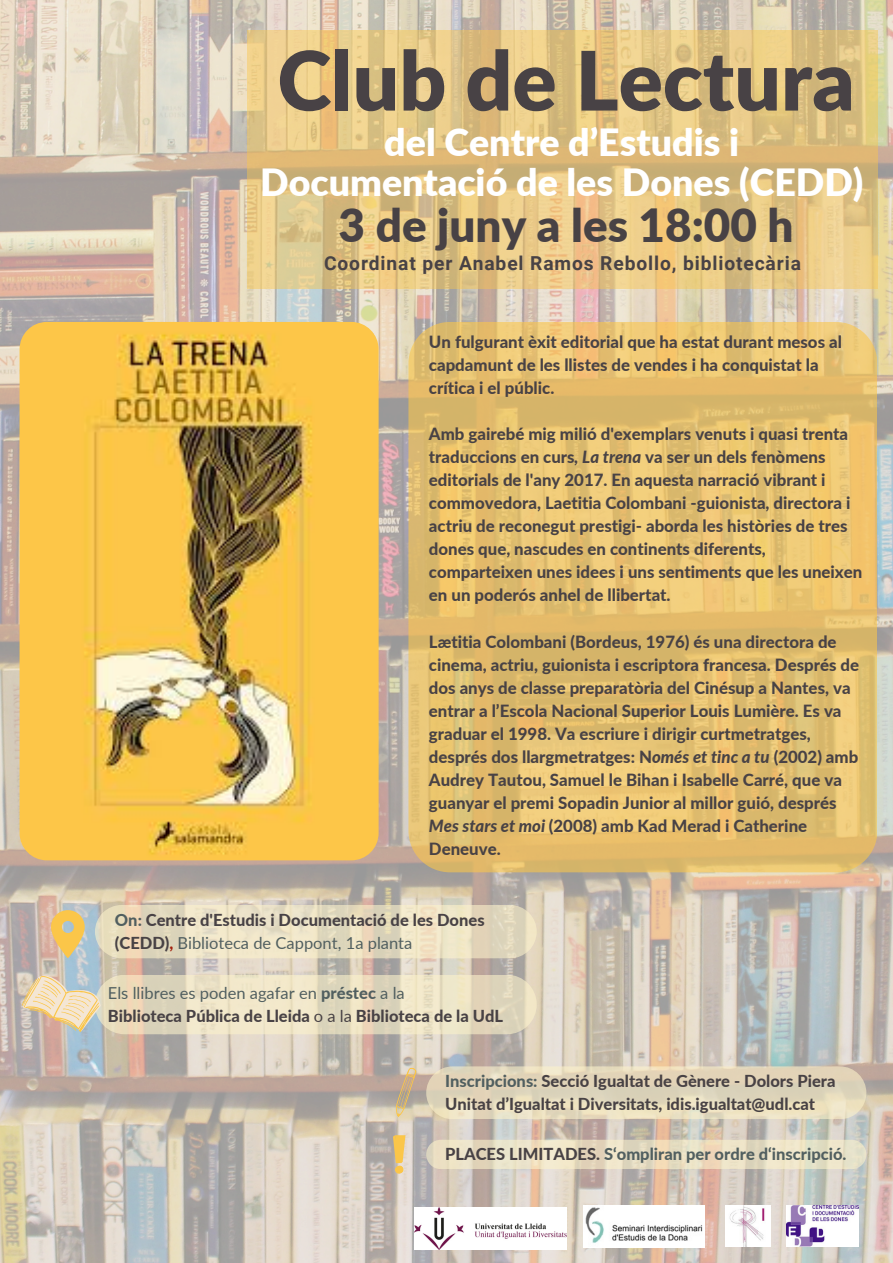
<style>
.page{position:relative;width:893px;height:1263px;background:#fff}
.page>*{position:absolute;margin:0;border:0;box-sizing:border-box;transform-origin:0 0}
.t1{font:900 81.97px "Lato";color:#484245}
.t2{font:900 45.75px "Lato";color:#484245}
.t3{font:900 37.5px/39.4px "Lato";color:#fff;text-align:center}
.t4{font:700 19.27px "Roboto";letter-spacing:.045em;color:#484245}
.t5{font:800 16.8px/23.1px "Lato";color:#484245}
.t6{font:800 16.5px/23.1px "Lato";color:#484245}
.t7{font:800 16.5px "Lato";color:#515f60}
.t8{font:16.5px "Lato";color:#515f60}
.s1{font-style:italic}
.s2{color:#515f60}
.s3{color:#a1200d}
.s4{font-weight:400;color:#515f60}
.s5{font-weight:800}
.s6{font-weight:400}
.s7{color:#484245}
</style>
<div class="page">
<img style="left:0;top:0;width:893px;height:1263px">
<svg style="left:248px;top:30px;width:629px;height:258px;background:#e2c483"></svg>
<svg style="left:95px;top:905px;width:442px;height:53px;background:#e7dcc1"></svg>
<svg style="left:426px;top:1066px;width:440px;height:53px;background:#e3d8bb"></svg>
<svg style="left:95px;top:975px;width:442px;height:59px;background:#e8ddc1"></svg>
<svg style="left:51px;top:910px;width:34px;height:48px;background:#e5c479"></svg>
<svg style="left:21px;top:969px;width:83px;height:65px;background:#d7cdb9"></svg>
<svg style="left:379px;top:1066px;width:53px;height:51px;background:#c5b6a2"></svg>
<svg style="left:426px;top:1140px;width:440px;height:29px;background:#e8dec3"></svg>
<svg style="left:393px;top:1135px;width:12px;height:38px"></svg>
<img style="left:20px;top:322px;width:358px;height:538px;border-radius:27px">
<svg style="left:408px;top:322px;width:469px;height:550px;background:#e5c071"></svg>
<img style="left:415px;top:1207px;width:151px;height:42px">
<img style="left:584px;top:1205px;width:120px;height:42px">
<img style="left:725px;top:1206px;width:45px;height:41px">
<img style="left:787px;top:1206px;width:71px;height:40px">
<p class="t1" style="left:277px;top:30px;width:579px">Club de Lectura</p>
<p class="t3" style="left:260px;top:122px;width:605px">del Centre d’Estudis i<br>Documentació de les Dones (CEDD)</p>
<p class="t2" style="left:339px;top:197px;width:456px">3 de juny a les 18:00 h</p>
<p class="t4" style="left:324px;top:252px;width:478px">Coordinat per Anabel Ramos Rebollo, bibliotecària</p>
<p class="t5" style="left:429px;top:330px;width:414px">Un fulgurant èxit editorial que ha estat durant mesos al capdamunt de les llistes de vendes i ha conquistat la crítica i el públic.</p>
<p class="t5" style="left:429px;top:422px;width:435px">Amb gairebé mig milió d'exemplars venuts i quasi trenta traduccions en curs<span class="s1">, La trena</span> va ser un dels fenòmens editorials de l'any 2017. En aquesta narració vibrant i commovedora, Laetitia Colombani -guionista, directora i actriu de reconegut prestigi- aborda les històries de tres dones que, nascudes en continents diferents, comparteixen unes idees i uns sentiments que les uneixen en un poderós anhel de llibertat.</p>
<p class="t5" style="left:429px;top:629px;width:432px">Lætitia Colombani (Bordeus, 1976) és una directora de cinema, actriu, guionista i escriptora francesa. Després de dos anys de classe preparatòria del Cinésup a Nantes, va entrar a l’Escola Nacional Superior Louis Lumière. Es va graduar el 1998. Va escriure i dirigir curtmetratges, després dos llargmetratges: N<span class="s1">omés et tinc a tu</span> (2002) amb Audrey Tautou, Samuel le Bihan i Isabelle Carré, que va guanyar el premi Sopadin Junior al millor guió, després <span class="s1">Mes stars et moi</span> (2008) amb Kad Merad i Catherine Deneuve.</p>
<h3 class="t6" style="left:115px;top:908px;width:371px"><span class="s2">On:</span> Centre d'Estudis i Documentació de les Dones (CEDD)<span class="s3">,</span> <span class="s4">Biblioteca de Cappont, 1a planta</span></h3>
<h2 class="t8" style="left:108px;top:982px;width:298px">Els llibres es poden agafar en <span class="s5">préstec</span> a la</h2>
<p class="t6" style="left:108px;top:1004px;width:397px">Biblioteca Pública de Lleida <span class="s6">o a la</span> Biblioteca de la UdL</p>
<h1 class="t6" style="left:445px;top:1069px;width:392px"><span class="s2">Inscripcions:</span> Secció Igualtat de Gènere - Dolors Piera<br>Unitat d’Igualtat i Diversitats, idis.igualtat@udl.cat</h1>
<h3 class="t7" style="left:445px;top:1144px;width:403px"><span class="s7">PLACES LIMITADES.</span> S‘ompliran per ordre d‘inscripció.</h3>
</div>
